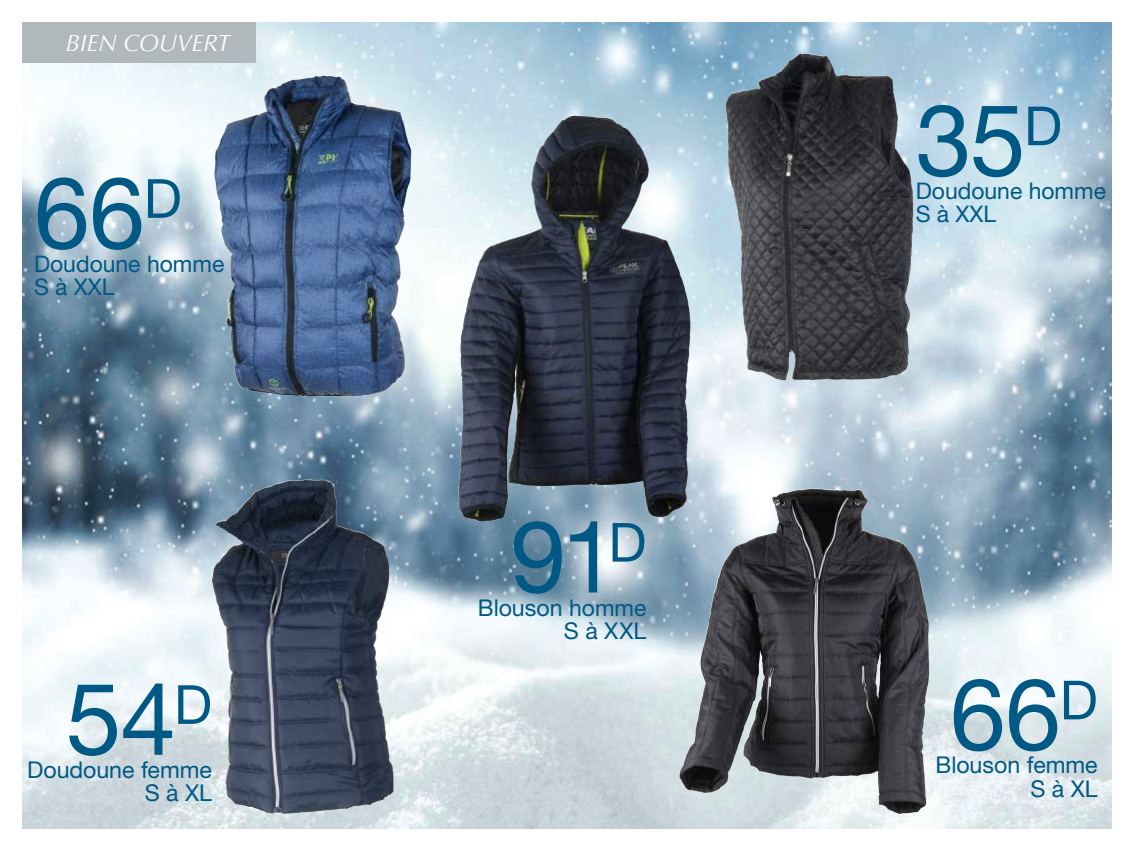
<style>
.page{position:relative;width:1134px;height:851px;background:#fff}
.page>*{position:absolute;margin:0;border:0;box-sizing:border-box;transform-origin:0 0}
.t1{font:100.4px "Helvetica Neue LT Pro";letter-spacing:-.01em;color:#005884}
.t2{font:italic 23.6px "Optima";color:#fff}
.t3{font:23.2px/23.2px "Helvetica Neue LT Pro";color:#005884;text-align:right}
.t4{font:23px/23px "Helvetica Neue LT Pro";color:#005884}
.s1{font-size:23px}
</style>
<div class="page">
<img style="left:23px;top:23px;width:1088px;height:805px">
<div style="left:23px;top:22px;width:233px;height:41px;background:#b1b8bc"></div>
<img style="left:196px;top:465px;width:218px;height:364px">
<img style="left:196px;top:63px;width:263px;height:356px">
<img style="left:434px;top:100px;width:295px;height:442px">
<img style="left:679px;top:37px;width:251px;height:369px">
<img style="left:652px;top:456px;width:312px;height:368px">
<p class="t2" style="left:66px;top:29px;width:166px">BIEN COUVERT</p>
<h1 class="t1" style="left:34px;top:153px;width:149px">66<sup>D</sup></h1>
<p class="t4" style="left:34px;top:251px;width:192px">Doudoune homme<br>S à XXL</p>
<h1 class="t1" style="left:66px;top:659px;width:148px">54<sup>D</sup></h1>
<p class="t3" style="left:27px;top:757px;width:186px">Doudoune femme<br>SàXL</p>
<h1 class="t1" style="left:510px;top:497px;width:137px">91<sup>D</sup></h1>
<p class="t3" style="left:478px;top:595px;width:170px">Blouson <span class="s1">homme<br></span>S à XXL</p>
<h1 class="t1" style="left:916px;top:80px;width:148px">35<sup>D</sup></h1>
<p class="t4" style="left:916px;top:179px;width:192px">Doudoune homme<br>S à XXL</p>
<h1 class="t1" style="left:950px;top:654px;width:149px">66<sup>D</sup></h1>
<p class="t3" style="left:935px;top:753px;width:164px">Blouson femme<br>SàXL</p>
</div>
